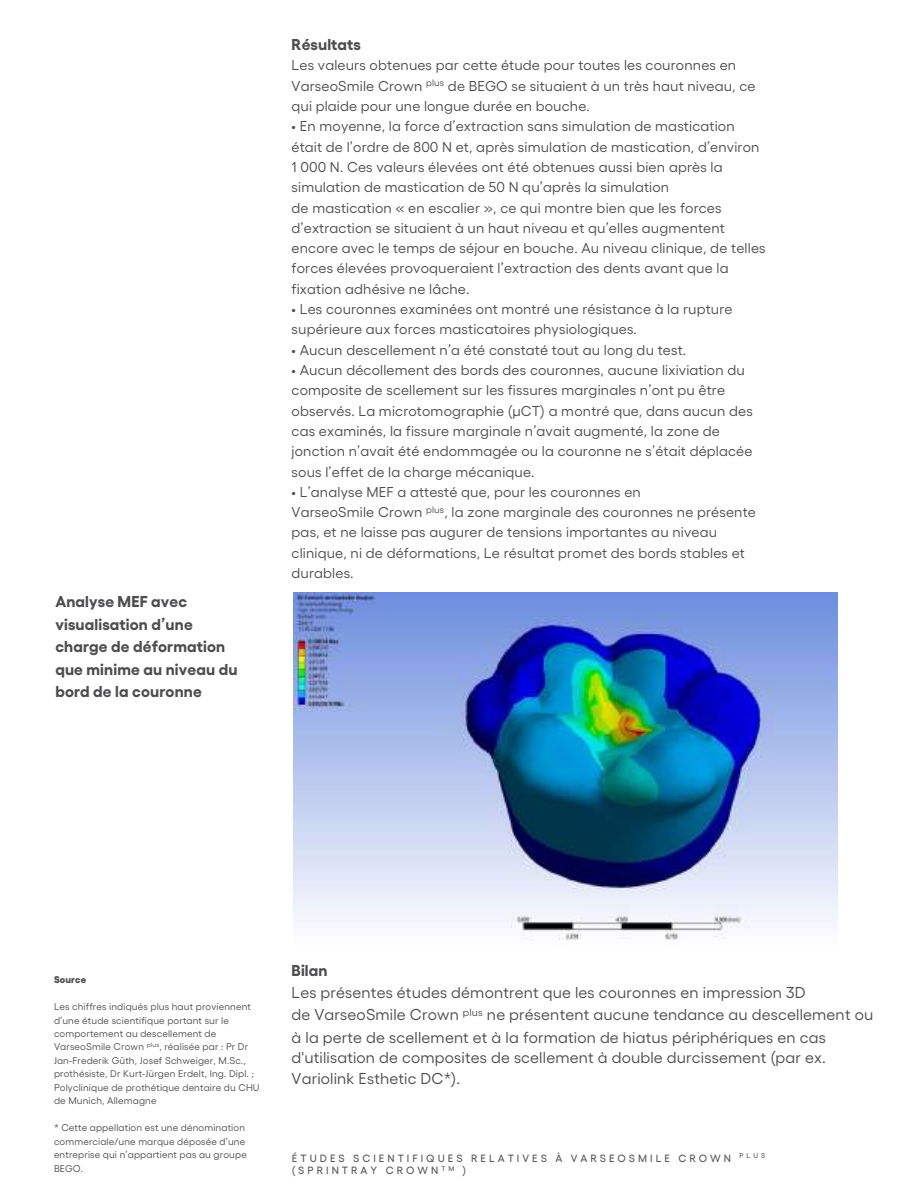
<style>
.page{position:relative;width:918px;height:1188px;background:#fff}
.page>*{position:absolute;margin:0;border:0;box-sizing:border-box;transform-origin:0 0}
.t1{font:15.75px/22.5px "Gellix";letter-spacing:.01em;color:#4d4d4f}
.t2{font:700 15.75px/22.5px "Gellix";letter-spacing:.01em;color:#4d4d4f}
.t3{font:14.25px/20.4px "Gellix";letter-spacing:.01em;color:#4d4d4f}
.t4{font:500 10.5px/12.6px "Gellix";letter-spacing:.285em;color:#58595b}
.t5{font:9.75px/13.5px "Gellix";letter-spacing:.015em;color:#4d4d4f}
.t6{font:800 9.75px "Gellix";letter-spacing:.015em;color:#4d4d4f}
</style>
<div class="page">
<img style="left:294px;top:592px;width:544px;height:349px">
<p class="t2" style="left:55px;top:588px;width:184px">Analyse MEF avec visualisation d’une charge de déformation que minime au niveau du bord de la couronne</p>
<p class="t2" style="left:292px;top:31px;width:71px">Résultats</p>
<p class="t3" style="left:292px;top:54px;width:466px">Les valeurs obtenues par cette étude pour toutes les couronnes en<br>VarseoSmile Crown <sup>plus</sup> de BEGO se situaient à un très haut niveau, ce qui plaide pour une longue durée en bouche.</p>
<p class="t3" style="left:292px;top:115px;width:476px">• En moyenne, la force d’extraction sans simulation de mastication était de l’ordre de 800 N et, après simulation de mastication, d’environ 1 000 N. Ces valeurs élevées ont été obtenues aussi bien après la simulation de mastication de 50 N qu’après la simulation<br>de mastication « en escalier », ce qui montre bien que les forces d’extraction se situaient à un haut niveau et qu’elles augmentent encore avec le temps de séjour en bouche. Au niveau clinique, de telles forces élevées provoqueraient l’extraction des dents avant que la fixation adhésive ne lâche.</p>
<p class="t3" style="left:292px;top:298px;width:442px">• Les couronnes examinées ont montré une résistance à la rupture supérieure aux forces masticatoires physiologiques.</p>
<p class="t3" style="left:292px;top:338px;width:396px">• Aucun descellement n’a été constaté tout au long du test.</p>
<p class="t3" style="left:292px;top:358px;width:463px">• Aucun décollement des bords des couronnes, aucune lixiviation du composite de scellement sur les fissures marginales n’ont pu être observés. La microtomographie (μCT) a montré que, dans aucun des cas examinés, la fissure marginale n’avait augmenté, la zone de jonction n’avait été endommagée ou la couronne ne s’était déplacée sous l’effet de la charge mécanique.</p>
<p class="t3" style="left:292px;top:480px;width:466px">• L’analyse MEF a attesté que, pour les couronnes en<br>VarseoSmile Crown <sup>plus</sup>, la zone marginale des couronnes ne présente pas, et ne laisse pas augurer de tensions importantes au niveau clinique, ni de déformations, Le résultat promet des bords stables et durables.</p>
<p class="t6" style="left:54px;top:972px;width:34px">Source</p>
<p class="t5" style="left:54px;top:999px;width:207px">Les chiffres indiqués plus haut proviennent d’une étude scientifique portant sur le comportement au descellement de VarseoSmile Crown <sup>plus</sup>, réalisée par : Pr Dr Jan-Frederik Güth, Josef Schweiger, M.Sc., prothésiste, Dr Kurt-Jürgen Erdelt, Ing. Dipl. ; Polyclinique de prothétique dentaire du CHU de Munich, Allemagne</p>
<p class="t5" style="left:54px;top:1120px;width:194px">* Cette appellation est une dénomination commerciale/une marque déposée d’une entreprise qui n’appartient pas au groupe<br>BEGO.</p>
<p class="t2" style="left:292px;top:957px;width:38px">Bilan</p>
<p class="t1" style="left:292px;top:980px;width:583px">Les présentes études démontrent que les couronnes en impression 3D<br>de VarseoSmile Crown <sup>plus</sup> ne présentent aucune tendance au descellement ou à la perte de scellement et à la formation de hiatus périphériques en cas</p>
<p class="t1" style="left:292px;top:1046px;width:536px;line-height:20.9px">d'utilisation de composites de scellement à double durcissement (par ex.<br>Variolink Esthetic DC*).</p>
<p class="t4" style="left:292px;top:1150px;width:475px">ÉTUDES SCIENTIFIQUES RELATIVES À VARSEOSMILE CROWN <sup>PLUS </sup>(SPRINTRAY CROWN <sup>TM</sup> )</p>
</div>
